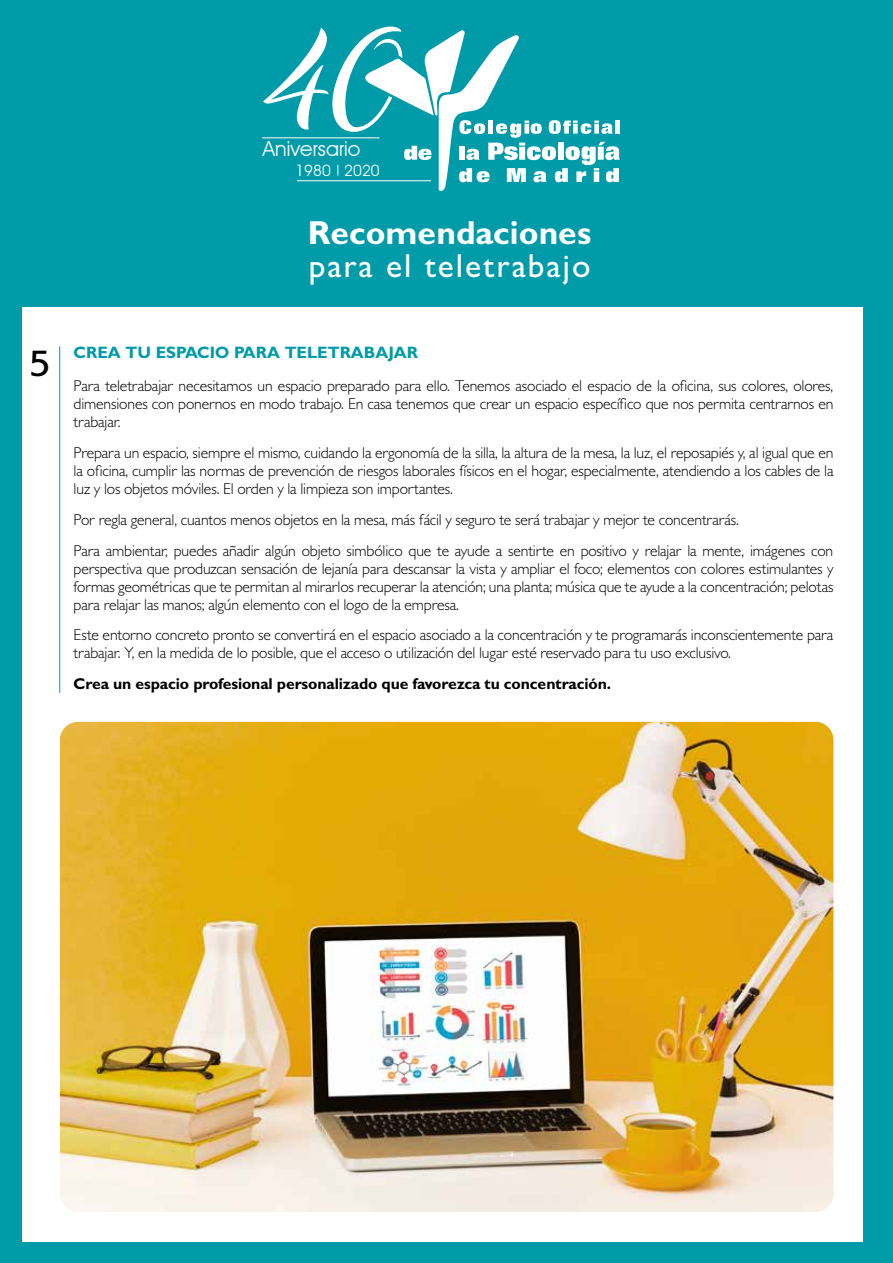
<style>
.page{position:relative;width:893px;height:1263px;background:#009ba8}
.page>*{position:absolute;margin:0;border:0;box-sizing:border-box;transform-origin:0 0}
.t1{font:37.2px "Formata";color:#000}
.t2{font:700 33.45px "Gill Sans MT Pro";color:#fff}
.t3{font:500 33.3px "Gill Sans MT Pro";letter-spacing:.06em;color:#fff}
.t4{font:20.85px "Advantage";color:#fff}
.t5{font:700 16.5px "Gill Sans MT Pro";color:#009ba8}
.t6{font:300 15.75px/18px "Gill Sans MT Pro";letter-spacing:-.01em;color:#000;text-align:justify}
.t7{font:700 15.75px "Gill Sans MT Pro";letter-spacing:-.01em;color:#000}
.t8{font:15.75px "Advantage";color:#fff}
</style>
<div class="page">
<div style="left:23px;top:307px;width:840px;height:935px;background:#fff"></div>
<hr style="left:59px;top:346px;width:1px;height:347px;background:#009ba8">
<svg style="left:263px;top:26px;width:357px;height:165px"></svg>
<hr style="left:262px;top:138px;width:118px;height:1px;background:#fff">
<hr style="left:297px;top:180px;width:134px;height:1px;background:#fff">
<img style="left:60px;top:722px;width:773px;height:490px">
<h1 class="t1" style="left:29px;top:340px;width:23px">5</h1>
<h3 class="t4" style="left:263px;top:136px;width:99px">Aniversario</h3>
<p class="t8" style="left:295px;top:161px;width:86px">1980 2020</p>
<h2 class="t2" style="left:308px;top:212px;width:285px">Recomendaciones</h2>
<h3 class="t3" style="left:309px;top:246px;width:283px">para el teletrabajo</h3>
<p class="t5" style="left:74px;top:342px;width:346px">CREA TU ESPACIO PARA TELETRABAJAR</p>
<p class="t6" style="left:74px;top:377px;width:761px">Para teletrabajar necesitamos un espacio preparado para ello. Tenemos asociado el espacio de la oficina, sus colores, olores, dimensiones con ponernos en modo trabajo. En casa tenemos que crear un espacio específico que nos permita centrarnos en trabajar.</p>
<p class="t6" style="left:74px;top:443px;width:761px">Prepara un espacio, siempre el mismo, cuidando la ergonomía de la silla, la altura de la mesa, la luz, el reposapiés y, al igual que en la oficina, cumplir las normas de prevención de riesgos laborales físicos en el hogar, especialmente, atendiendo a los cables de la luz y los objetos móviles. El orden y la limpieza son importantes.</p>
<p class="t6" style="left:74px;top:504px;width:761px;line-height:30.8px">Por regla general, cuantos menos objetos en la mesa, más fácil y seguro te será trabajar y mejor te concentrarás.<br>Para ambientar, puedes añadir algún objeto simbólico que te ayude a sentirte en positivo y relajar la mente, imágenes con</p>
<p class="t6" style="left:74px;top:559px;width:761px">perspectiva que produzcan sensación de lejanía para descansar la vista y ampliar el foco; elementos con colores estimulantes y formas geométricas que te permitan al mirarlos recuperar la atención; una planta; música que te ayude a la concentración; pelotas para relajar las manos; algún elemento con el logo de la empresa.</p>
<p class="t6" style="left:74px;top:626px;width:761px">Este entorno concreto pronto se convertirá en el espacio asociado a la concentración y te programarás inconscientemente para trabajar. Y, en la medida de lo posible, que el acceso o utilización del lugar esté reservado para tu uso exclusivo.</p>
<p class="t7" style="left:74px;top:674px;width:539px">Crea un espacio profesional personalizado que favorezca tu concentración.</p>
</div>
